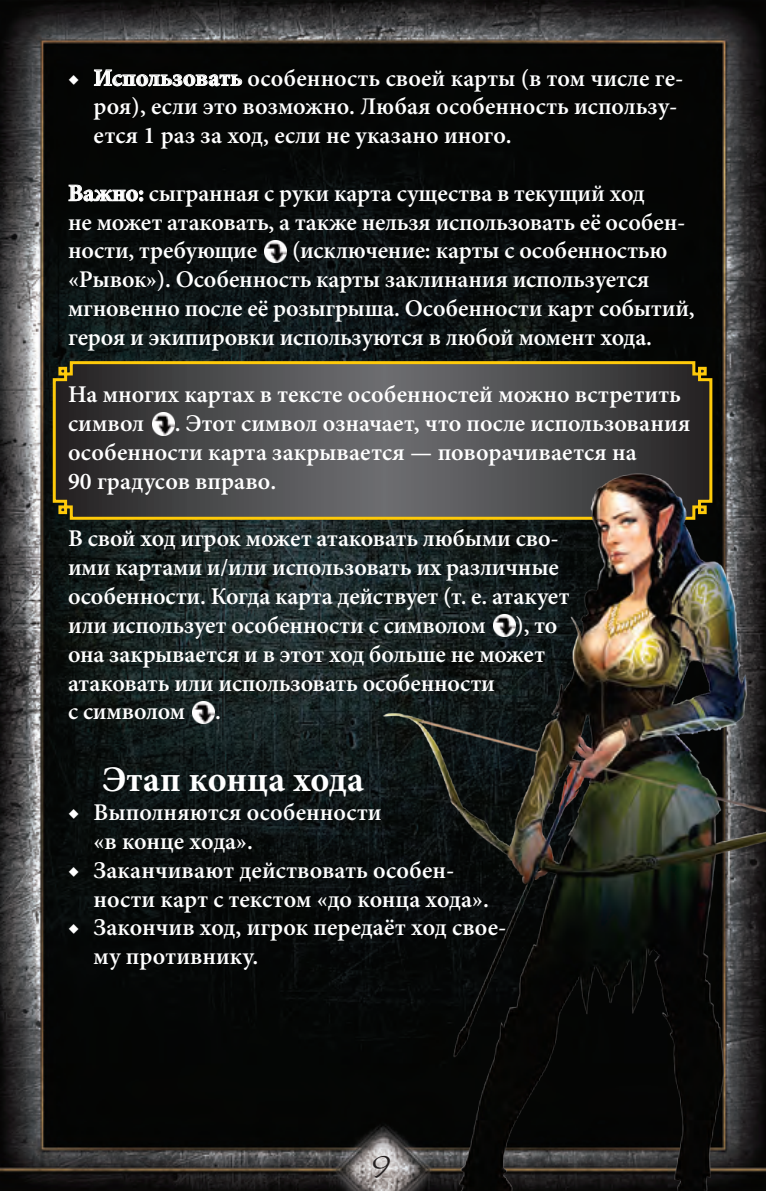
<style>
.page{position:relative;width:766px;height:1191px;background:#fff}
.page>*{position:absolute;margin:0;border:0;box-sizing:border-box;transform-origin:0 0}
.t1{font:700 36px "Minion Pro";color:#fff}
.t2{font:36px "Present Script cyr";color:#231f20}
.t3{font:600 24px/28.8px "Minion Pro";color:#fff}
.s1{font-weight:700}
</style>
<div class="page">
<img style="left:0;top:0;width:765px;height:1191px">
<svg style="left:51px;top:360px;width:662px;height:161px;background:#4c4737"></svg>
<svg style="left:94px;top:69px;width:148px;height:17px;background:#515151"></svg>
<svg style="left:68px;top:184px;width:75px;height:18px"></svg>
<img style="left:264px;top:240px;width:22px;height:22px">
<img style="left:152px;top:413px;width:22px;height:22px">
<img style="left:192px;top:701px;width:5px;height:22px">
<img style="left:197px;top:383px;width:568px;height:808px">
<p class="t3" style="left:94px;top:63px;width:591px;text-indent:-26px">◆ <span class="s1">Использовать</span> особенность своей карты (в том числе ге&shy;роя), если это возможно. Любая особенность использу&shy;ется 1 раз за ход, если не указано иного.</p>
<p class="t3" style="left:68px;top:178px;width:618px"><span class="s1">Важно:</span> сыгранная с руки карта существа в текущий ход<br>не может атаковать, а также нельзя использовать её особен&shy;ности, требующие</p>
<p class="t3" style="left:68px;top:236px;width:628px;text-indent:224px">(исключение: карты с особенностью «Рывок»). Особенность карты заклинания используется мгновенно после её розыгрыша. Особенности карт событий, героя и экипировки используются в любой момент хода.</p>
<p class="t3" style="left:68px;top:380px;width:614px">На многих картах в тексте особенностей можно встретить символ</p>
<p class="t3" style="left:68px;top:409px;width:623px;text-indent:107px">. Этот символ означает, что после использования особенности карта закрывается — поворачивается на<br>90 градусов вправо.</p>
<p class="t3" style="left:68px;top:524px;width:502px">В свой ход игрок может атаковать любыми сво&shy;ими картами и/или использовать их различные особенности. Когда карта действует (т. е. атакует или использует особенности с символом ), то она закрывается и в этот ход больше не может атаковать или использовать особенности<br>с символом .</p>
<p class="t1" style="left:102px;top:754px;width:263px">Этап конца хода</p>
<p class="t3" style="left:94px;top:798px;width:289px;text-indent:-26px">◆ Выполняются особенности «в конце хода».</p>
<p class="t3" style="left:94px;top:855px;width:397px;text-indent:-26px">◆ Заканчивают действовать особен&shy;ности карт с текстом «до конца хода».</p>
<p class="t3" style="left:94px;top:913px;width:414px;text-indent:-26px">◆ Закончив ход, игрок передаёт ход свое&shy;му противнику.</p>
<h1 class="t2" style="left:371px;top:1146px;width:22px">9</h1>
</div>
